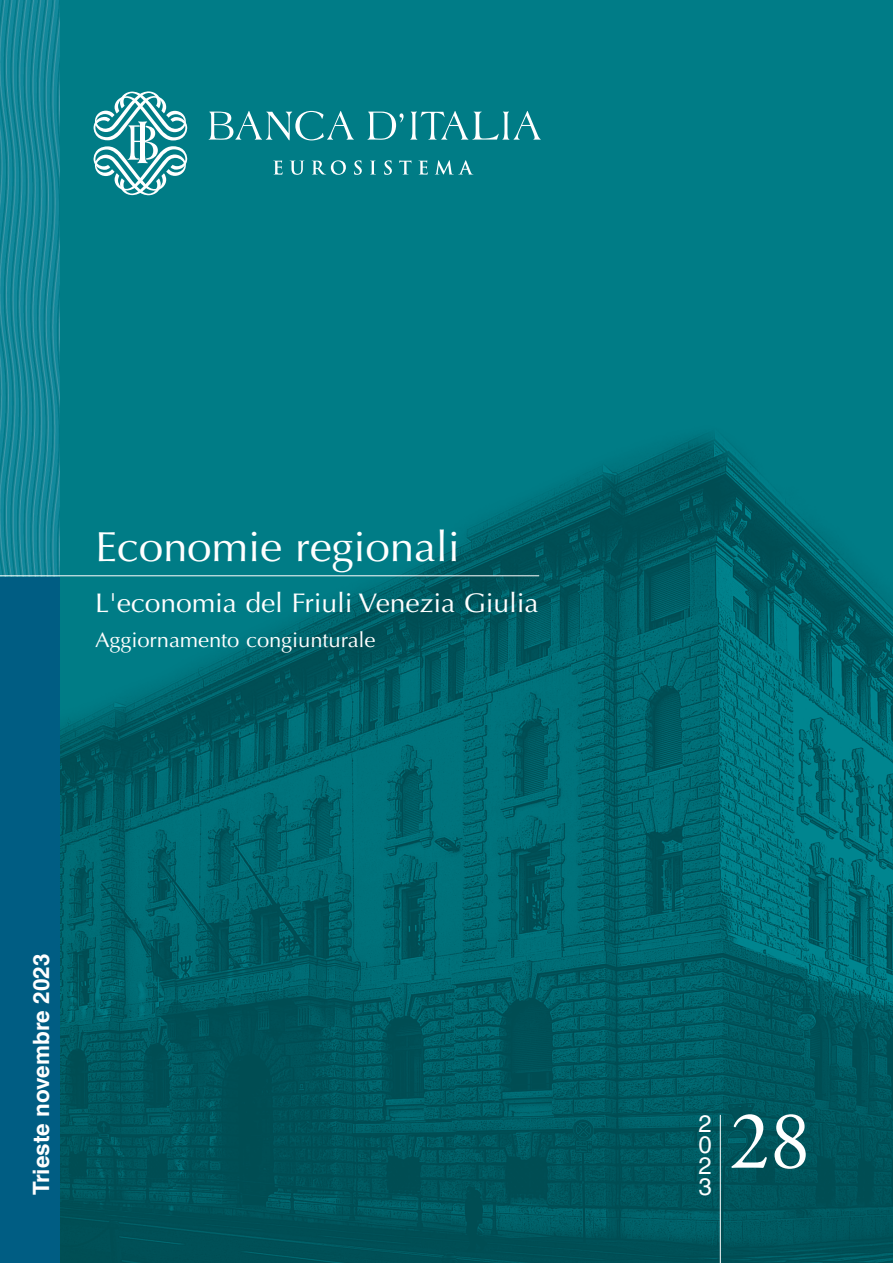
<style>
.page{position:relative;width:893px;height:1263px;background:#fff}
.page>*{position:absolute;margin:0;border:0;box-sizing:border-box;transform-origin:0 0}
.Normale{font:83.4px "Adobe Garamond Pro";color:#fff}
.Normale-2{font:42px "Optima LT Std";letter-spacing:-.005em;color:#fff;scale:1.05 1}
.Normale-3{font:27px "Optima LT Std";letter-spacing:-.005em;color:#fff;scale:1.05 1}
.Normale-4{font:24px/21px "Helvetica LT Std";color:#fff;text-align:justify}
.Normale-5{font:700 22.5px "Helvetica LT Std";color:#fff}
.Normale-6{font:21px "Optima LT Std";letter-spacing:-.005em;color:#fff;scale:1.05 1}
</style>
<div class="page">
<div style="left:35px;top:0;width:858px;height:1263px;background:#007c87"></div>
<img style="left:60px;top:110px;width:833px;height:1153px">
<div style="left:0;top:576px;width:60px;height:687px;background:#005d83"></div>
<svg style="left:94px;top:91px;width:93px;height:104px"></svg>
<div style="left:140px;top:123px;width:5px;height:37px;background:#fff"></div>
<svg style="left:209px;top:111px;width:145px;height:29px"></svg>
<svg style="left:367px;top:112px;width:37px;height:28px"></svg>
<svg style="left:410px;top:111px;width:131px;height:29px"></svg>
<svg style="left:273px;top:160px;width:10px;height:15px"></svg>
<svg style="left:290px;top:161px;width:14px;height:14px"></svg>
<svg style="left:312px;top:160px;width:34px;height:15px"></svg>
<svg style="left:354px;top:160px;width:8px;height:15px"></svg>
<svg style="left:370px;top:161px;width:6px;height:14px"></svg>
<svg style="left:384px;top:160px;width:8px;height:15px"></svg>
<svg style="left:399px;top:160px;width:12px;height:15px"></svg>
<svg style="left:418px;top:160px;width:10px;height:15px"></svg>
<svg style="left:435px;top:160px;width:38px;height:15px"></svg>
<img style="left:0;top:0;width:60px;height:575px">
<hr style="left:720px;top:1115px;width:1px;height:148px;background:#fff">
<hr style="left:0;top:575px;width:539px;height:1px;background:#fff">
<p class="Normale-2" style="left:95px;top:523px;width:349px">Economie regionali</p>
<p class="Normale-3" style="left:95px;top:588px;width:424px">L'economia del Friuli Venezia Giulia</p>
<p class="Normale-6" style="left:95px;top:628px;width:269px">Aggiornamento congiunturale</p>
<p class="Normale-5" style="left:28px;top:1195px;width:243px;rotate:-90deg">Trieste novembre 2023</p>
<p class="Normale-4" style="left:698px;top:1113px;width:15px">2<br>0<br>2<br>3</p>
<p class="Normale" style="left:729px;top:1091px;width:82px">28</p>
</div>
